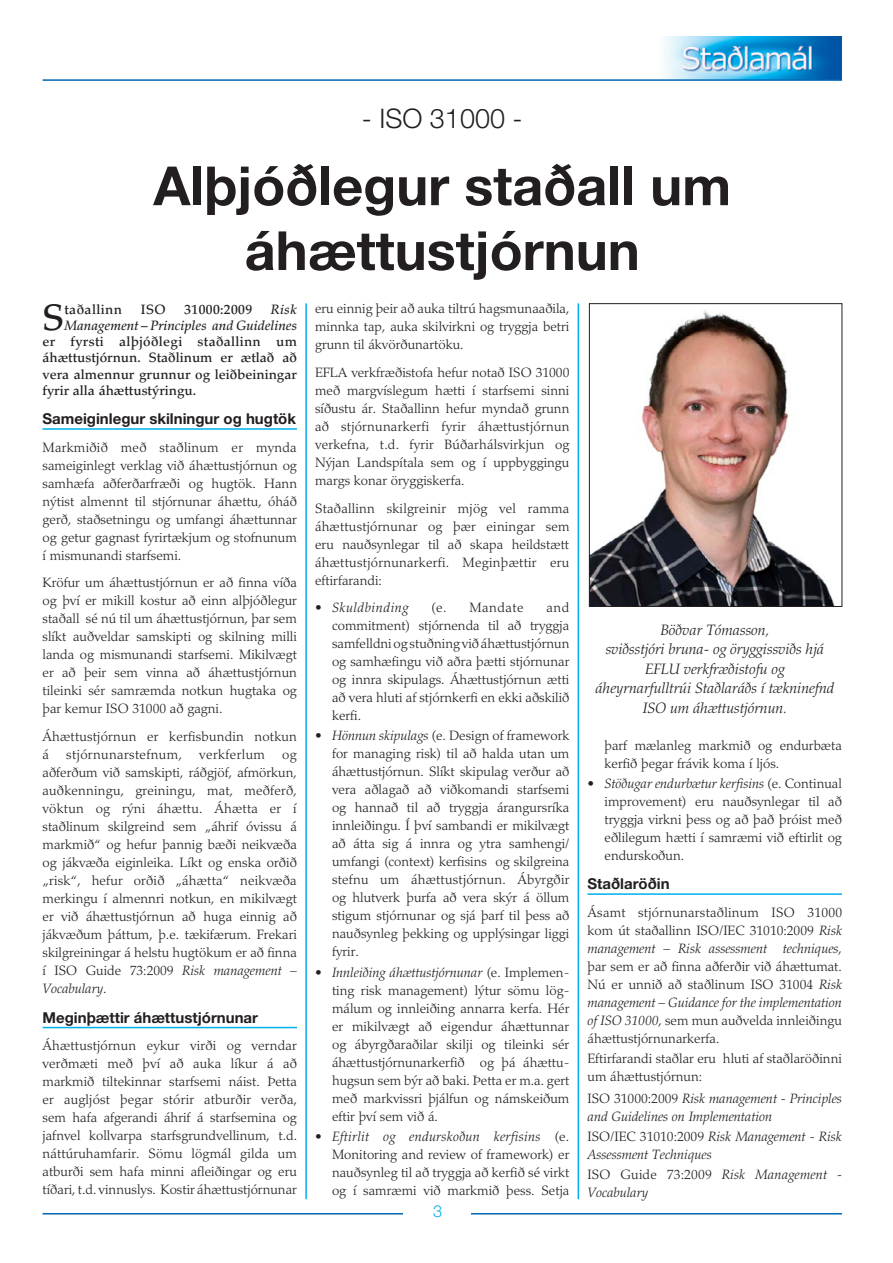
<style>
.page{position:relative;width:893px;height:1263px;background:#fff}
.page>*{position:absolute;margin:0;border:0;box-sizing:border-box;transform-origin:0 0}
.t1{font:700 54px/64.8px "Helvetica Neue IS";color:#231f20;text-align:center}
.t2{font:500 36.9px "Palatino IS";color:#231f20}
.t3{font:300 27px "Helvetica Neue IS";color:#231f20}
.t4{font:300 16.5px "Helvetica Neue IS";color:#00aeef}
.t5{font:italic 300 15px/19.5px "Palatino IS";color:#231f20;text-align:center}
.t6{font:700 15px "Helvetica Neue IS";color:#231f20}
.t7{font:300 13.5px/18px "Palatino IS";color:#231f20;text-align:justify}
.t8{font:italic 300 13.5px/18px "Palatino IS";color:#231f20}
.t9{font:500 13.5px/16.2px "Palatino IS";color:#231f20;text-align:justify}
.t10{font:italic 500 13.5px/16.2px "Palatino IS";color:#231f20;text-align:right}
.t11{font:300 13.5px "Palatino IS";letter-spacing:.025em;color:#231f20}
.t12{font:500 13.5px "Palatino IS";letter-spacing:.03em;color:#231f20}
.t13{font:italic 300 13.5px "Palatino IS";letter-spacing:.04em;color:#231f20}
.t14{font:300 13.5px "Palatino IS";letter-spacing:.04em;color:#231f20}
.s1{font-style:italic}
.s2{font-style:normal}
</style>
<div class="page">
<hr style="left:43px;top:1213px;width:799px;height:1px;background:#0166b3">
<div style="left:404px;top:1204px;width:67px;height:19px;background:#fff"></div>
<img style="left:664px;top:36px;width:178px;height:43px">
<hr style="left:43px;top:79px;width:799px;height:2px;background:#0166b3">
<hr style="left:43px;top:428px;width:254px;height:2px;background:#00aeef">
<hr style="left:43px;top:1027px;width:254px;height:1px;background:#00aeef">
<hr style="left:587px;top:893px;width:255px;height:2px;background:#00aeef">
<img style="left:591px;top:310px;width:244px;height:295px">
<div style="left:589px;top:303px;width:253px;height:304px;border:1px solid #231f20"></div>
<hr style="left:305px;top:303px;width:2px;height:896px;background:#00aeef">
<hr style="left:578px;top:303px;width:1px;height:896px;background:#00aeef">
<h3 class="t3" style="left:362px;top:101px;width:162px">- ISO 31000 -</h3>
<h1 class="t1" style="left:153px;top:152px;width:579px">Alþjóðlegur staðall um áhættustjórnun</h1>
<h2 class="t2" style="left:43px;top:296px;width:23px">S</h2>
<p class="t12" style="left:64px;top:301px;width:59px">taðallinn</p>
<p class="t9" style="left:141px;top:301px;width:26px">ISO</p>
<p class="t12" style="left:184px;top:301px;width:69px">31000:2009</p>
<p class="t10" style="left:64px;top:301px;width:234px">Risk<br>Management – Principles and Guidelines</p>
<p class="t9" style="left:43px;top:334px;width:256px">er fyrsti alþjóðlegi staðallinn um áhættustjórnun. Staðlinum er ætlað að vera almennur grunnur og leiðbeiningar fyrir alla áhættustýringu.</p>
<p class="t6" style="left:43px;top:409px;width:255px">Sameiginlegur skilningur og hugtök</p>
<p class="t7" style="left:43px;top:438px;width:256px">Markmiðið með staðlinum er mynda sameiginlegt verklag við áhættustjórnun og samhæfa aðferðarfræði og hugtök. Hann nýtist almennt til stjórnunar áhættu, óháð gerð, staðsetningu og umfangi áhættunnar og getur gagnast fyrirtækjum og stofnunum í mismunandi starfsemi.</p>
<p class="t7" style="left:43px;top:574px;width:256px">Kröfur um áhættustjórnun er að finna víða og því er mikill kostur að einn alþjóðlegur staðall sé nú til um áhættustjórnun, þar sem slíkt auðveldar samskipti og skilning milli landa og mismunandi starfsemi. Mikilvægt er að þeir sem vinna að áhættustjórnun tileinki sér samræmda notkun hugtaka og þar kemur ISO 31000 að gagni.</p>
<p class="t7" style="left:43px;top:728px;width:256px">Áhættustjórnun er kerfisbundin notkun á</p>
<p class="t11" style="left:66px;top:747px;width:117px">stjórnunarstefnum,</p>
<p class="t11" style="left:199px;top:747px;width:67px">verkferlum</p>
<p class="t7" style="left:43px;top:746px;width:256px;text-indent:240px">og aðferðum við samskipti, ráðgjöf, afmörkun, auðkenningu, greiningu, mat, meðferð, vöktun og rýni áhættu. Áhætta er í staðlinum skilgreind sem „áhrif óvissu á markmið“ og hefur þannig bæði neikvæða og jákvæða eiginleika. Líkt og enska orðið „risk“, hefur orðið „áhætta“ neikvæða merkingu í almennri notkun, en mikilvægt er við áhættustjórnun að huga einnig að jákvæðum þáttum, þ.e. tækifærum. Frekari skilgreiningar á helstu hugtökum er að finna í ISO Guide 73:2009 <span class="s1">Risk management – Vocabulary</span>.</p>
<p class="t6" style="left:43px;top:1008px;width:217px">Meginþættir áhættustjórnunar</p>
<p class="t7" style="left:43px;top:1037px;width:256px">Áhættustjórnun eykur virði og verndar verðmæti með því að auka líkur á að markmið tiltekinnar starfsemi náist. Þetta er augljóst þegar stórir atburðir verða, sem hafa afgerandi áhrif á starfsemina og jafnvel kollvarpa starfsgrundvellinum, t.d. náttúruhamfarir. Sömu lögmál gilda um atburði sem hafa minni afleiðingar og eru tíðari, t.d. vinnuslys. Kostir áhættustjórnunar</p>
<p class="t7" style="left:315px;top:300px;width:256px">eru einnig þeir að auka tiltrú hagsmunaaðila, minnka tap, auka skilvirkni og tryggja betri grunn til ákvörðunartöku.</p>
<p class="t7" style="left:315px;top:363px;width:256px">EFLA verkfræðistofa hefur notað ISO 31000 með margvíslegum hætti í starfsemi sinni síðustu ár. Staðallinn hefur myndað grunn að stjórnunarkerfi fyrir áhættustjórnun verkefna, t.d. fyrir Búðarhálsvirkjun og Nýjan Landspítala sem og í uppbyggingu margs konar öryggiskerfa.</p>
<p class="t7" style="left:315px;top:499px;width:256px">Staðallinn skilgreinir mjög vel ramma áhættustjórnunar og þær einingar sem eru nauðsynlegar til að skapa heildstætt áhættustjórnunarkerfi. Meginþættir eru eftirfarandi:</p>
<p class="t13" style="left:315px;top:600px;width:95px">• Skuldbinding</p>
<p class="t14" style="left:431px;top:600px;width:94px">(e. Mandate</p>
<p class="t7" style="left:332px;top:599px;width:239px;text-indent:215px">and commitment) stjórnenda til að tryggja samfelldni og stuðning við áhættustjórnun og samhæfingu við aðra þætti stjórnunar og innra skipulags. Áhættustjórnun ætti að vera hluti af stjórnkerfi en ekki aðskilið kerfi.</p>
<p class="t7" style="left:332px;top:727px;width:239px;text-indent:-17px"><span class="s1">• Hönnun skipulags</span> (e. Design of framework for managing risk) til að halda utan um áhættustjórnun. Slíkt skipulag verður að vera aðlagað að viðkomandi starfsemi og hannað til að tryggja árangursríka innleiðingu. Í því sambandi er mikilvægt að átta sig á innra og ytra samhengi/ umfangi (context) kerfisins og skilgreina stefnu um áhættustjórnun. Ábyrgðir og hlutverk þurfa að vera skýr á öllum stigum stjórnunar og sjá þarf til þess að nauðsynleg þekking og upplýsingar liggi fyrir.</p>
<p class="t7" style="left:332px;top:963px;width:239px;text-indent:-17px"><span class="s1">• Innleiðing áhættustjórnunar</span> (e. Implemen&shy;ting risk management) lýtur sömu lög&shy;málum og innleiðing annarra kerfa. Hér er mikilvægt að eigendur áhættunnar og ábyrgðaraðilar skilji og tileinki sér áhættustjórnunarkerfið og þá áhættu&shy;hugsun sem býr að baki. Þetta er m.a. gert með markvissri þjálfun og námskeiðum eftir því sem við á.</p>
<p class="t7" style="left:332px;top:1127px;width:239px;text-indent:-17px"><span class="s1">• Eftirlit og endurskoðun kerfisins</span> (e.<br>Monitoring and review of framework) er nauðsynleg til að tryggja að kerfið sé virkt og í samræmi við markmið þess. Setja</p>
<p class="t4" style="left:433px;top:1201px;width:11px">3</p>
<p class="t5" style="left:595px;top:620px;width:240px">Böðvar Tómasson,<br>sviðsstjóri bruna- og öryggissviðs hjá<br>EFLU verkfræðistofu og áheyrnarfulltrúi Staðlaráðs í tækninefnd<br>ISO um áhættustjórnun.</p>
<p class="t7" style="left:604px;top:736px;width:239px">þarf mælanleg markmið og endurbæta kerfið þegar frávik koma í ljós.</p>
<p class="t7" style="left:604px;top:774px;width:239px;text-indent:-17px"><span class="s1">• Stöðugar endurbætur kerfisins</span> (e. Continual improvement) eru nauðsynlegar til að tryggja virkni þess og að það þróist með eðlilegum hætti í samræmi við eftirlit og endurskoðun.</p>
<p class="t6" style="left:587px;top:874px;width:84px">Staðlaröðin</p>
<p class="t7" style="left:587px;top:903px;width:256px">Ásamt stjórnunarstaðlinum ISO 31000 kom út staðallinn ISO/IEC 31010:2009 <span class="s1">Risk management – Risk assessment techniques</span>, þar sem er að finna aðferðir við áhættumat.<br>Nú er unnið að staðlinum ISO 31004 <span class="s1">Risk management – Guidance for the implementation of ISO 31000</span>, sem mun auðvelda innleiðingu áhættustjórnunarkerfa.</p>
<p class="t7" style="left:587px;top:1049px;width:256px">Eftirfarandi staðlar eru hluti af staðlaröðinni um áhættustjórnun:</p>
<p class="t8" style="left:587px;top:1090px;width:256px"><span class="s2">ISO 31000:2009</span> Risk management - Principles and Guidelines on Implementation</p>
<p class="t8" style="left:587px;top:1128px;width:256px"><span class="s2">ISO/IEC 31010:2009</span> Risk Management - Risk<br>Assessment Techniques</p>
<p class="t8" style="left:587px;top:1166px;width:256px"><span class="s2">ISO Guide 73:2009</span> Risk Management -<br>Vocabulary</p>
</div>
